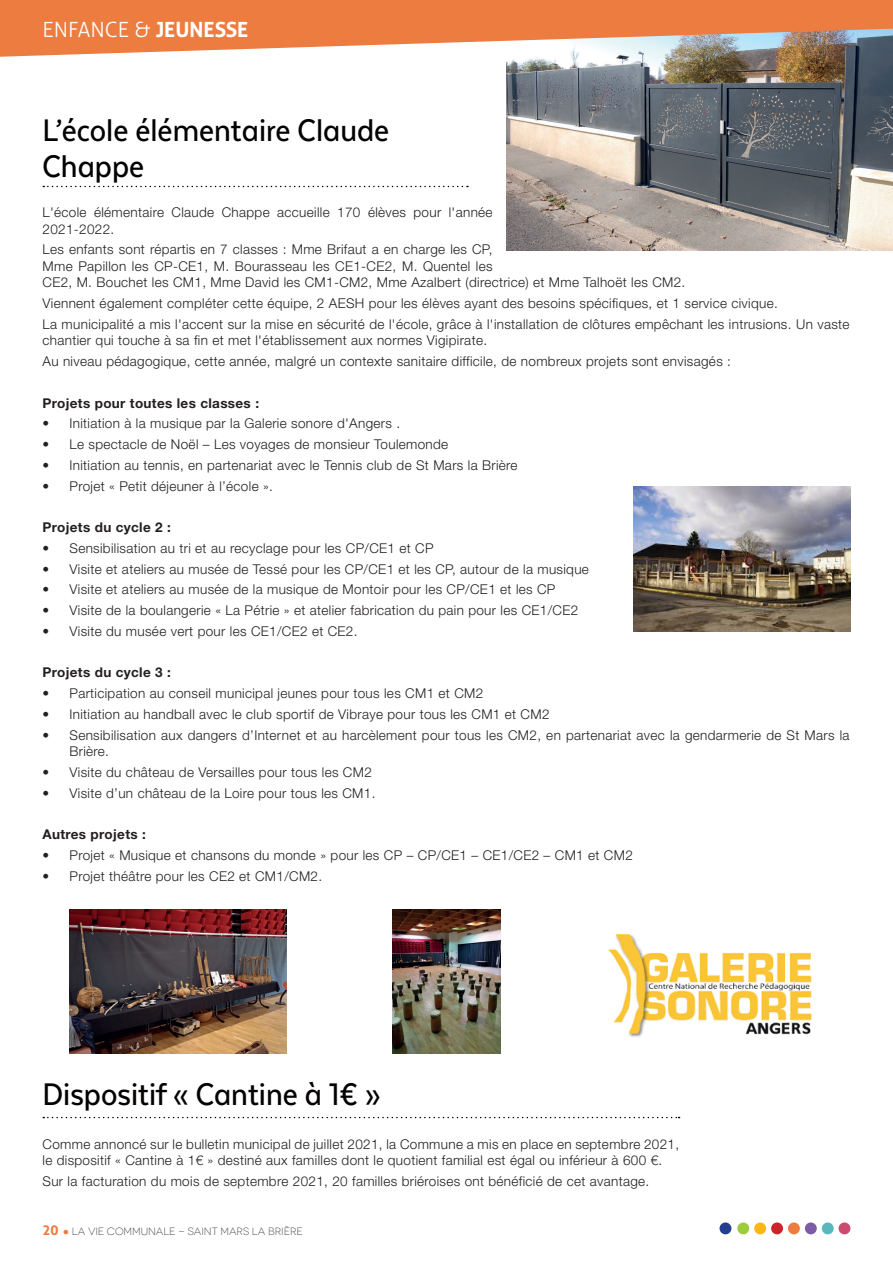
<style>
.page{position:relative;width:893px;height:1263px;background:#fff}
.page>*{position:absolute;margin:0;border:0;box-sizing:border-box;transform-origin:0 0}
.titre_noir{font:500 36px/36px "Texta Narrow Alt";color:#040101}
.t1{font:300 21px "Aller";color:#fff}
.texte_noir{font:300 13.5px/16.5px "Helvetica Neue LT Std";letter-spacing:.025em;color:#231f20}
.texte_noir-2{font:700 13.5px "Helvetica Neue LT Std";letter-spacing:.025em;color:#231f20}
.t2{font:300 10.5px "Novecentowide";color:#231f20}
.s1{font-weight:700}
.s2{font-family:"Aller";font-weight:700;font-size:13.5px;color:#ed7c40}
.s3{font-family:"Times New Roman";font-weight:400;color:#ed7c40}
</style>
<div class="page">
<img style="left:506px;top:57px;width:387px;height:193px">
<svg style="left:0;top:0;width:893px;height:57px;background:#e49064"></svg>
<div style="left:737px;top:1222px;width:12px;height:12px;background:#9ccb3b;border-radius:50%"></div>
<div style="left:754px;top:1222px;width:12px;height:12px;background:#fcb615;border-radius:50%"></div>
<div style="left:771px;top:1222px;width:12px;height:12px;background:#ce232a;border-radius:50%"></div>
<div style="left:788px;top:1222px;width:12px;height:12px;background:#ed7c40;border-radius:50%"></div>
<div style="left:805px;top:1222px;width:12px;height:12px;background:#7e5ba6;border-radius:50%"></div>
<div style="left:822px;top:1222px;width:12px;height:12px;background:#59b8bd;border-radius:50%"></div>
<div style="left:838px;top:1222px;width:12px;height:12px;background:#cb4b70;border-radius:50%"></div>
<div style="left:719px;top:1222px;width:12px;height:12px;background:#253f8e;border-radius:50%"></div>
<svg style="left:43px;top:186px;width:425px;height:1px"></svg>
<svg style="left:43px;top:1117px;width:637px;height:1px"></svg>
<img style="left:70px;top:909px;width:217px;height:145px">
<img style="left:634px;top:487px;width:217px;height:144px">
<img style="left:392px;top:909px;width:109px;height:145px">
<img style="left:608px;top:934px;width:204px;height:103px">
<p class="t1" style="left:43px;top:17px;width:207px">ENFANCE &amp; <span class="s1">JEUNESSE</span></p>
<p class="titre_noir" style="left:43px;top:112px;width:348px">L’école élémentaire Claude<br>Chappe</p>
<p class="texte_noir" style="left:43px;top:204px;width:452px">L'école élémentaire Claude Chappe accueille 170 élèves pour l'année<br>2021-2022.</p>
<p class="texte_noir" style="left:43px;top:241px;width:644px">Les enfants sont répartis en 7 classes : Mme Brifaut a en charge les CP,<br>Mme Papillon les CP-CE1, M. Bourasseau les CE1-CE2, M. Quentel les<br>CE2, M. Bouchet les CM1, Mme David les CM1-CM2, Mme Azalbert (directrice) et Mme Talhoët les CM2.</p>
<p class="texte_noir" style="left:43px;top:295px;width:737px">Viennent également compléter cette équipe, 2 AESH pour les élèves ayant des besoins spécifiques, et 1 service civique.</p>
<p class="texte_noir" style="left:43px;top:315px;width:808px">La municipalité a mis l'accent sur la mise en sécurité de l'école, grâce à l'installation de clôtures empêchant les intrusions. Un vaste chantier qui touche à sa fin et met l'établissement aux normes Vigipirate.</p>
<p class="texte_noir" style="left:43px;top:353px;width:690px">Au niveau pédagogique, cette année, malgré un contexte sanitaire difficile, de nombreux projets sont envisagés :</p>
<p class="texte_noir-2" style="left:43px;top:394px;width:218px">Projets pour toutes les classes :</p>
<p class="texte_noir" style="left:43px;top:415px;width:359px">• Initiation à la musique par la Galerie sonore d'Angers .</p>
<p class="texte_noir" style="left:43px;top:436px;width:407px">• Le spectacle de Noël – Les voyages de monsieur Toulemonde</p>
<p class="texte_noir" style="left:43px;top:456px;width:477px">• Initiation au tennis, en partenariat avec le Tennis club de St Mars la Brière</p>
<p class="texte_noir" style="left:43px;top:477px;width:232px">• Projet « Petit déjeuner à l’école ».</p>
<p class="texte_noir-2" style="left:43px;top:519px;width:130px">Projets du cycle 2 :</p>
<p class="texte_noir" style="left:43px;top:540px;width:393px">• Sensibilisation au tri et au recyclage pour les CP/CE1 et CP</p>
<p class="texte_noir" style="left:43px;top:560px;width:548px">• Visite et ateliers au musée de Tessé pour les CP/CE1 et les CP, autour de la musique</p>
<p class="texte_noir" style="left:43px;top:581px;width:514px">• Visite et ateliers au musée de la musique de Montoir pour les CP/CE1 et les CP</p>
<p class="texte_noir" style="left:43px;top:602px;width:537px">• Visite de la boulangerie « La Pétrie » et atelier fabrication du pain pour les CE1/CE2</p>
<p class="texte_noir" style="left:43px;top:623px;width:317px">• Visite du musée vert pour les CE1/CE2 et CE2.</p>
<p class="texte_noir-2" style="left:43px;top:664px;width:130px">Projets du cycle 3 :</p>
<p class="texte_noir" style="left:43px;top:685px;width:442px">• Participation au conseil municipal jeunes pour tous les CM1 et CM2</p>
<p class="texte_noir" style="left:43px;top:706px;width:509px">• Initiation au handball avec le club sportif de Vibraye pour tous les CM1 et CM2</p>
<p class="texte_noir" style="left:70px;top:726px;width:782px;text-indent:-27px">• Sensibilisation aux dangers d’Internet et au harcèlement pour tous les CM2, en partenariat avec la gendarmerie de St Mars la<br>Brière.</p>
<p class="texte_noir" style="left:43px;top:764px;width:331px">• Visite du château de Versailles pour tous les CM2</p>
<p class="texte_noir" style="left:43px;top:784px;width:334px">• Visite d’un château de la Loire pour tous les CM1.</p>
<p class="texte_noir-2" style="left:43px;top:826px;width:105px">Autres projets :</p>
<p class="texte_noir" style="left:43px;top:847px;width:592px">• Projet « Musique et chansons du monde » pour les CP – CP/CE1 – CE1/CE2 – CM1 et CM2</p>
<p class="texte_noir" style="left:43px;top:867px;width:281px">• Projet théâtre pour les CE2 et CM1/CM2.</p>
<p class="titre_noir" style="left:43px;top:1076px;width:340px">Dispositif « Cantine à 1€ »</p>
<p class="texte_noir" style="left:43px;top:1135px;width:638px">Comme annoncé sur le bulletin municipal de juillet 2021, la Commune a mis en place en septembre 2021, le dispositif « Cantine à 1€ » destiné aux familles dont le quotient familial est égal ou inférieur à 600 €.</p>
<p class="texte_noir" style="left:43px;top:1172px;width:608px">Sur la facturation du mois de septembre 2021, 20 familles briéroises ont bénéficié de cet avantage.</p>
<p class="t2" style="left:43px;top:1225px;width:262px"><span class="s2">20</span> <span class="s3">●</span> LA VIE COMMUNALE - SAINT MARS LA BRIÈRE</p>
</div>
